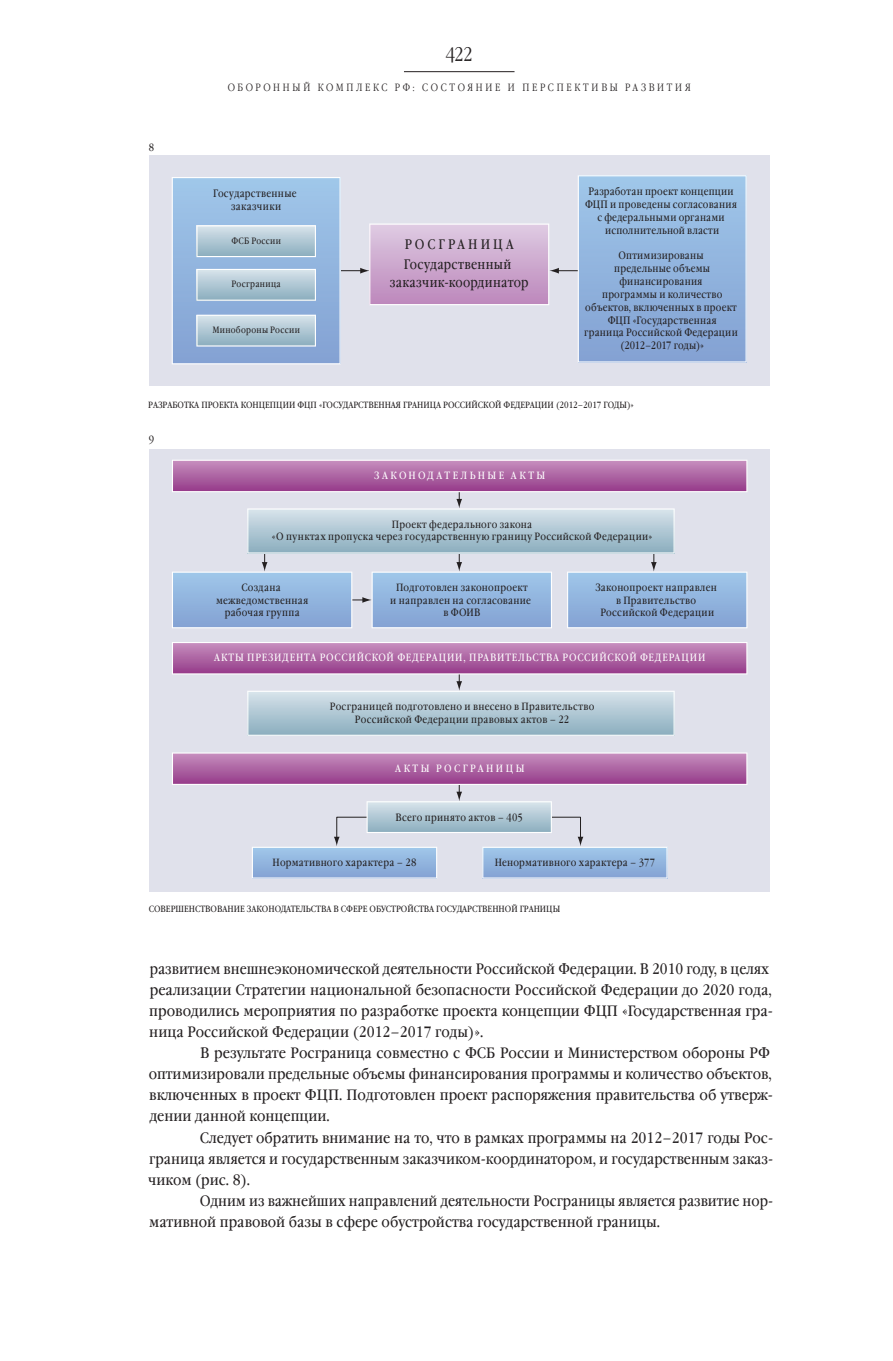
<style>
.page{position:relative;width:893px;height:1361px;background:#fff}
.page>*{position:absolute;margin:0;border:0;box-sizing:border-box;transform-origin:0 0}
.t1{font:300 19.5px "Garamond Narrow C";color:#231f20}
.t2{font:15px/21px "Garamond Book Narrow C";color:#231f20}
.t3{font:15px/21px "Garamond Book Narrow C";color:#231f20;scale:1.05 1}
.t4{font:15px/21px "Garamond Book Narrow C";color:#231f20;text-align:justify;scale:1.04 1}
.t5{font:13.8px/19.6px "Garamond Book Narrow C";letter-spacing:.025em;color:#231f20}
.t6{font:10.65px/12.9px "Garamond Book Narrow C";letter-spacing:.02em;color:#231f20;text-align:center}
.t7{font:10.5px/12.6px "Garamond Book Narrow C";letter-spacing:.03em;color:#231f20;text-align:center}
.t8{font:10.5px "Garamond Book Narrow C";letter-spacing:.075em;color:#fff}
.t9{font:300 10.5px "Garamond Narrow C";color:#231f20}
.t10{font:10.5px "Garamond Book Narrow C";letter-spacing:.23em;color:#fff}
.t11{font:10.5px "Garamond Book Narrow C";letter-spacing:.235em;color:#fff}
.t12{font:9.15px "Garamond Book Narrow C";letter-spacing:.035em;color:#231f20}
.t13{font:9px "Garamond Book Narrow C";color:#231f20}
</style>
<div class="page">
<div style="left:149px;top:155px;width:621px;height:231px;background:#e0e1eb"></div>
<svg style="left:172px;top:175px;width:575px;height:189px"></svg>
<div style="left:149px;top:449px;width:621px;height:442px;background:#e0e1eb"></div>
<svg style="left:172px;top:460px;width:575px;height:168px"></svg>
<svg style="left:172px;top:752px;width:575px;height:126px"></svg>
<svg style="left:172px;top:642px;width:575px;height:94px"></svg>
<hr style="left:404px;top:71px;width:110px;height:1px;background:#231f20">
<h1 class="t1" style="left:446px;top:43px;width:29px">422</h1>
<p class="t7" style="left:149px;top:141px;width:7px">8</p>
<p class="t9" style="left:228px;top:82px;width:11px">оборонный</p>
<p class="t9" style="left:318px;top:82px;width:10px">комплекс</p>
<p class="t9" style="left:395px;top:82px;width:37px">рф :состояние</p>
<p class="t9" style="left:508px;top:82px;width:25px">и перспективы</p>
<p class="t9" style="left:625px;top:82px;width:10px">развития</p>
<p class="t6" style="left:213px;top:187px;width:85px">Государственные заказчики</p>
<p class="t6" style="left:585px;top:185px;width:153px">Разработан проект концепции<br>ФЦП и проведены согласования с федеральными органами исполнительной власти</p>
<p class="t6" style="left:584px;top:249px;width:155px">Оптимизированы<br>предельные объемы финансирования<br>программы и количество объектов, включенных в проект<br>ФЦП «Государственная<br>граница Российской Федерации (2012–2017 годы)»</p>
<p class="t12" style="left:231px;top:236px;width:51px">ФСБ России</p>
<p class="t12" style="left:232px;top:279px;width:51px">Росграница</p>
<p class="t12" style="left:212px;top:325px;width:89px">Минобороны России</p>
<p class="t5" style="left:404px;top:235px;width:111px">РОСГРАНИЦА<br>Государственный</p>
<p class="t5" style="left:390px;top:273px;width:140px">заказчик-координатор</p>
<p class="t13" style="left:148px;top:400px;width:21px">Разработка</p>
<p class="t13" style="left:201px;top:400px;width:7px">проекта</p>
<p class="t13" style="left:241px;top:400px;width:8px">концепции</p>
<p class="t13" style="left:297px;top:400px;width:36px">ФЦП «Государственна</p>
<p class="t13" style="left:396px;top:400px;width:14px">я граница</p>
<p class="t13" style="left:443px;top:400px;width:12px">Росси</p>
<p class="t13" style="left:472px;top:400px;width:13px">йско</p>
<p class="t13" style="left:495px;top:400px;width:22px">й Федерации</p>
<p class="t13" style="left:556px;top:400px;width:55px">(2012–2017 годы</p>
<p class="t13" style="left:627px;top:400px;width:8px">)»</p>
<p class="t7" style="left:149px;top:433px;width:7px">9</p>
<p class="t10" style="left:374px;top:469px;width:172px">ЗАКОНОДАТЕЛЬНЫЕ АКТЫ</p>
<p class="t7" style="left:272px;top:518px;width:382px">Проект федерального закона<br>«О пунктах пропуска через государственную границу Российской Федерации»</p>
<p class="t7" style="left:216px;top:581px;width:94px">Создана межведомственная рабочая группа</p>
<p class="t7" style="left:595px;top:581px;width:123px">Законопроект направлен в Правительство<br>Российской Федерации</p>
<p class="t7" style="left:390px;top:581px;width:142px">Подготовлен законопроект<br>и направлен на согласование в ФОИВ</p>
<p class="t8" style="left:214px;top:652px;width:493px">АКТЫ ПРЕЗИДЕНТА РОССИЙСКОЙ ФЕДЕРАЦИИ, ПРАВИТЕЛЬСТВА РОССИЙСКОЙ ФЕДЕРАЦИИ</p>
<p class="t7" style="left:330px;top:700px;width:266px">Росграницей подготовлено и внесено в Правительство<br>Российской Федерации правовых актов – 22</p>
<p class="t11" style="left:395px;top:762px;width:131px">АКТЫ РОСГРАНИЦЫ</p>
<p class="t7" style="left:396px;top:811px;width:129px">Всего принято актов – 405</p>
<p class="t7" style="left:273px;top:856px;width:145px">Нормативного характера – 28</p>
<p class="t7" style="left:495px;top:856px;width:162px">Ненормативного характера – 377</p>
<p class="t13" style="left:149px;top:903px;width:12px">Совер</p>
<p class="t13" style="left:176px;top:903px;width:16px">шенствование</p>
<p class="t13" style="left:247px;top:903px;width:12px">законодател</p>
<p class="t13" style="left:306px;top:903px;width:12px">ьства</p>
<p class="t13" style="left:333px;top:903px;width:14px">в сфере</p>
<p class="t13" style="left:370px;top:903px;width:7px">обустро</p>
<p class="t13" style="left:407px;top:903px;width:13px">йства</p>
<p class="t13" style="left:436px;top:903px;width:7px">государственно</p>
<p class="t13" style="left:511px;top:903px;width:16px">й границы</p>
<p class="t2" style="left:149px;top:959px;width:625px">развитием внешнеэкономической деятельности Российской Федерации. В 2010 году, в целях реализации Стратегии национальной безопасности Российской Федерации до 2020 года, проводились мероприятия по разработке проекта концепции ФЦП «Государственная гра&shy;ница Российской Федерации (2012–2017 годы)».</p>
<p class="t3" style="left:149px;top:1043px;width:596px;text-indent:52px">В результате Росграница совместно с ФСБ России и Министерством обороны РФ оптимизировали предельные объемы финансирования программы и количество объектов, включенных в проект ФЦП. Подготовлен проект распоряжения правительства об утверж&shy;дении данной концепции.</p>
<p class="t4" style="left:148px;top:1127px;width:602px;text-indent:52px">Следует обратить внимание на то, что в рамках программы на 2012–2017 годы Рос&shy;граница является и государственным заказчиком-координатором, и государственным заказ&shy;чиком (рис. 8).</p>
<p class="t2" style="left:149px;top:1190px;width:625px;text-indent:50px">Одним из важнейших направлений деятельности Росграницы является развитие нор&shy;мативной правовой базы в сфере обустройства государственной границы.</p>
</div>
